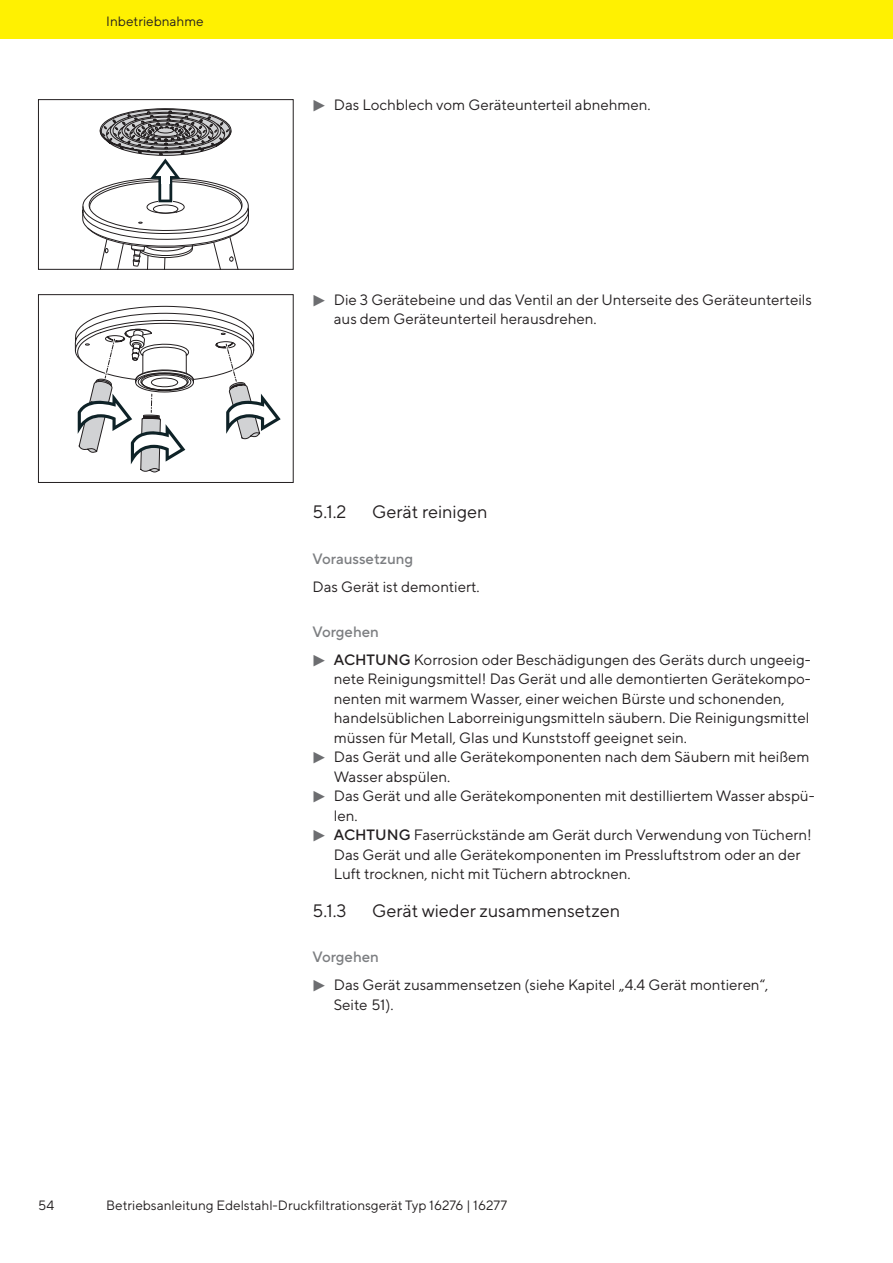
<style>
.page{position:relative;width:893px;height:1263px;background:#fff}
.page>*{position:absolute;margin:0;border:0;box-sizing:border-box;transform-origin:0 0}
.t1{font:18px "TT Norms Pro";color:#231f20}
.t2{font:15px/28px "TT Norms Pro";color:#231f20}
.t3{font:500 15px "TT Norms Pro";color:#7c7e81}
.t4{font:13.5px "TT Norms Pro";color:#231f20}
.s1{font-family:"PIK72022";color:#6c6d70}
.s2{font-weight:500;color:#7c7e81}
.s3{font-weight:500}
</style>
<div class="page">
<div style="left:0;top:0;width:893px;height:38px;background:#fff101"></div>
<svg style="left:82px;top:108px;width:167px;height:159px"></svg>
<div style="left:161px;top:172px;width:8px;height:12px;background:#fff"></div>
<div style="left:134px;top:205px;width:8px;height:12px;background:#fff"></div>
<div style="left:38px;top:99px;width:255px;height:170px;border:1px solid #231f20"></div>
<svg style="left:75px;top:306px;width:206px;height:167px"></svg>
<div style="left:38px;top:294px;width:255px;height:189px;border:1px solid #231f20"></div>
<p class="t4" style="left:106px;top:11px;width:99px">Inbetriebnahme</p>
<p class="t2" style="left:313px;top:89px;width:340px"><span class="s1">t</span> Das Lochblech vom Geräteunterteil abnehmen.</p>
<p class="t2" style="left:334px;top:289px;width:480px;line-height:19.5px;text-indent:-21px"><span class="s1">t</span> Die 3 Gerätebeine und das Ventil an der Unterseite des Geräteunterteils aus dem Geräteunterteil herausdrehen.</p>
<p class="t1" style="left:313px;top:499px;width:35px">5.1.2</p>
<p class="t1" style="left:372px;top:499px;width:117px">Gerät reinigen</p>
<p class="t3" style="left:313px;top:547px;width:102px">Voraussetzung</p>
<p class="t2" style="left:313px;top:571px;width:169px">Das Gerät ist demontiert.</p>
<p class="t2" style="left:313px;top:616px;width:500px"><span class="s2">Vorgehen<br></span><span class="s1">t</span> <span class="s3">ACHTUNG</span> Korrosion oder Beschädigungen des Geräts durch ungeeig-</p>
<p class="t2" style="left:334px;top:664px;width:479px">nete Reinigungsmittel! Das Gerät und alle demontierten Gerätekompo-</p>
<p class="t2" style="left:334px;top:683px;width:453px">nenten mit warmem Wasser, einer weichen Bürste und schonenden,</p>
<p class="t2" style="left:334px;top:703px;width:477px">handelsüblichen Laborreinigungsmitteln säubern. Die Reinigungsmittel</p>
<p class="t2" style="left:334px;top:722px;width:355px">müssen für Metall, Glas und Kunststoff geeignet sein.</p>
<p class="t2" style="left:313px;top:742px;width:498px"><span class="s1">t</span> Das Gerät und alle Gerätekomponenten nach dem Säubern mit heißem</p>
<p class="t2" style="left:334px;top:761px;width:118px">Wasser abspülen.</p>
<p class="t2" style="left:313px;top:781px;width:504px"><span class="s1">t</span> Das Gerät und alle Gerätekomponenten mit destilliertem Wasser abspü-</p>
<p class="t2" style="left:334px;top:800px;width:25px">len.</p>
<p class="t2" style="left:313px;top:820px;width:501px"><span class="s1">t</span> <span class="s3">ACHTUNG</span> Faserrückstände am Gerät durch Verwendung von Tüchern!</p>
<p class="t2" style="left:334px;top:839px;width:468px">Das Gerät und alle Gerätekomponenten im Pressluftstrom oder an der</p>
<p class="t2" style="left:334px;top:859px;width:298px">Luft trocknen, nicht mit Tüchern abtrocknen.</p>
<p class="t1" style="left:313px;top:898px;width:36px">5.1.3</p>
<p class="t1" style="left:372px;top:898px;width:250px">Gerät wieder zusammensetzen</p>
<p class="t2" style="left:313px;top:942px;width:457px"><span class="s2">Vorgehen<br></span><span class="s1">t</span> Das Gerät zusammensetzen (siehe Kapitel „4.4 Gerät montieren“,</p>
<p class="t2" style="left:334px;top:989px;width:61px">Seite 51).</p>
<p class="t4" style="left:38px;top:1195px;width:18px">54</p>
<p class="t4" style="left:106px;top:1195px;width:402px">Betriebsanleitung Edelstahl-Druckfiltrationsgerät Typ 16276 | 16277</p>
</div>
